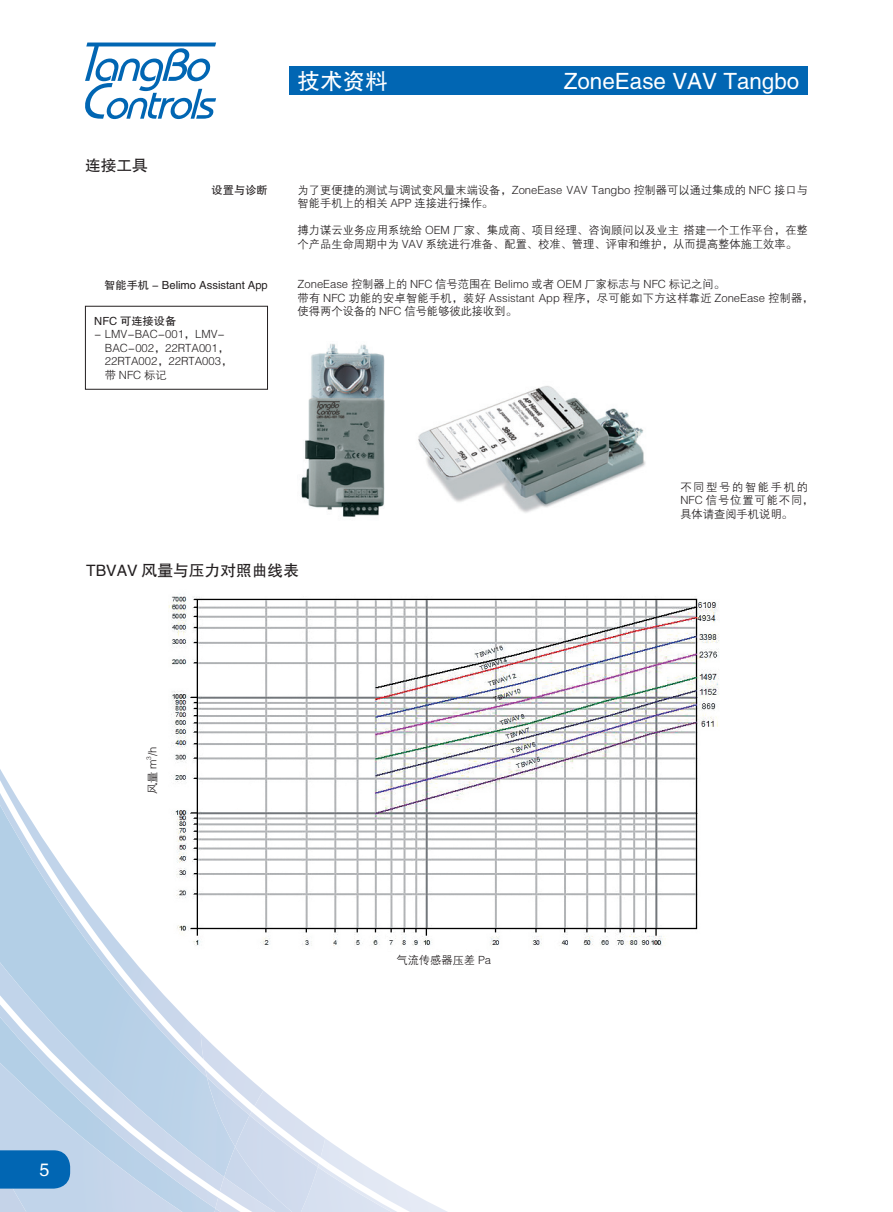
<style>
.page{position:relative;width:893px;height:1212px;background:#fff}
.page>*{position:absolute;margin:0;border:0;box-sizing:border-box;transform-origin:0 0}
.t1{font:22.5px "FZHTJW GB1 0";color:#fff}
.t2{font:18px "FZHTJW GB1 0";color:#fff}
.TB小标题1{font:15.75px "FZHTJW GB1 0";color:#231f20}
.TB正文{font:11.25px/13.5px "FZZDXJW GB1 0";color:#231f20}
.TB正文-2{font:11.25px "FZHTJW GB1 0";color:#231f20}
.TB正文-3{font:11.25px/13.5px "FZZDXJW GB1 0";letter-spacing:.08em;color:#231f20}
.TB正文-4{font:6.6px "FZZDXJW GB1 0";color:#231f20}
</style>
<div class="page">
<svg style="left:0;top:769px;width:149px;height:209px"></svg>
<svg style="left:0;top:978px;width:447px;height:234px"></svg>
<div style="left:289px;top:67px;width:519px;height:28px;background:#0166b3"></div>
<svg style="left:85px;top:43px;width:131px;height:76px"></svg>
<div style="left:0;top:1150px;width:70px;height:38px;background:#0166b3"></div>
<div style="left:85px;top:306px;width:183px;height:84px;border:1px solid #231f20"></div>
<img style="left:301px;top:344px;width:84px;height:173px">
<img style="left:418px;top:386px;width:228px;height:127px">
<img style="left:168px;top:594px;width:551px;height:352px">
<p class="TB小标题1" style="left:85px;top:157px;width:64px">连接工具</p>
<p class="TB正文-2" style="left:212px;top:184px;width:58px">设置与诊断</p>
<p class="TB正文-2" style="left:104px;top:278px;width:165px">智能手机 - Belimo Assistant App</p>
<p class="TB正文-2" style="left:94px;top:315px;width:84px">NFC 可连接设备</p>
<p class="TB正文" style="left:105px;top:328px;width:129px;text-indent:-11px">- LMV-BAC-001，LMV-<br>BAC-002，22RTA001，<br>22RTA002，22RTA003，带 NFC 标记</p>
<p class="t1" style="left:298px;top:69px;width:92px">技术资料</p>
<p class="t1" style="left:564px;top:69px;width:237px">ZoneEase VAV Tangbo</p>
<p class="TB正文" style="left:298px;top:184px;width:512px">为了更便捷的测试与调试变风量末端设备，ZoneEase VAV Tangbo 控制器可以通过集成的 NFC 接口与智能手机上的相关 APP 连接进行操作。</p>
<p class="TB正文" style="left:298px;top:224px;width:512px">搏力谋云业务应用系统给 OEM 厂家、集成商、项目经理、咨询顾问以及业主搭建一个工作平台，在整个产品生命周期中为 VAV 系统进行准备、配置、校准、管理、评审和维护，从而提高整体施工效率。</p>
<p class="TB正文" style="left:298px;top:278px;width:429px">ZoneEase 控制器上的 NFC 信号范围在 Belimo 或者 OEM 厂家标志与 NFC 标记之间。</p>
<p class="TB正文" style="left:298px;top:292px;width:517px">带有 NFC 功能的安卓智能手机，装好 Assistant App 程序，尽可能如下方这样靠近 ZoneEase 控制器，使得两个设备的 NFC 信号能够彼此接收到。</p>
<p class="TB正文-3" style="left:680px;top:481px;width:135px">不同型号的智能手机的<br>NFC 信号位置可能不同，具体请查阅手机说明。</p>
<p class="TB小标题1" style="left:86px;top:562px;width:214px">TBVAV 风量与压力对照曲线表</p>
<p class="TB正文" style="left:146px;top:794px;width:49px;rotate:-90deg">风量 m /h</p>
<p class="TB正文-4" style="left:145px;top:759px;width:5px;rotate:-90deg">3</p>
<p class="TB正文" style="left:396px;top:953px;width:96px">气流传感器压差 Pa</p>
<h2 class="t2" style="left:40px;top:1160px;width:11px">5</h2>
</div>
